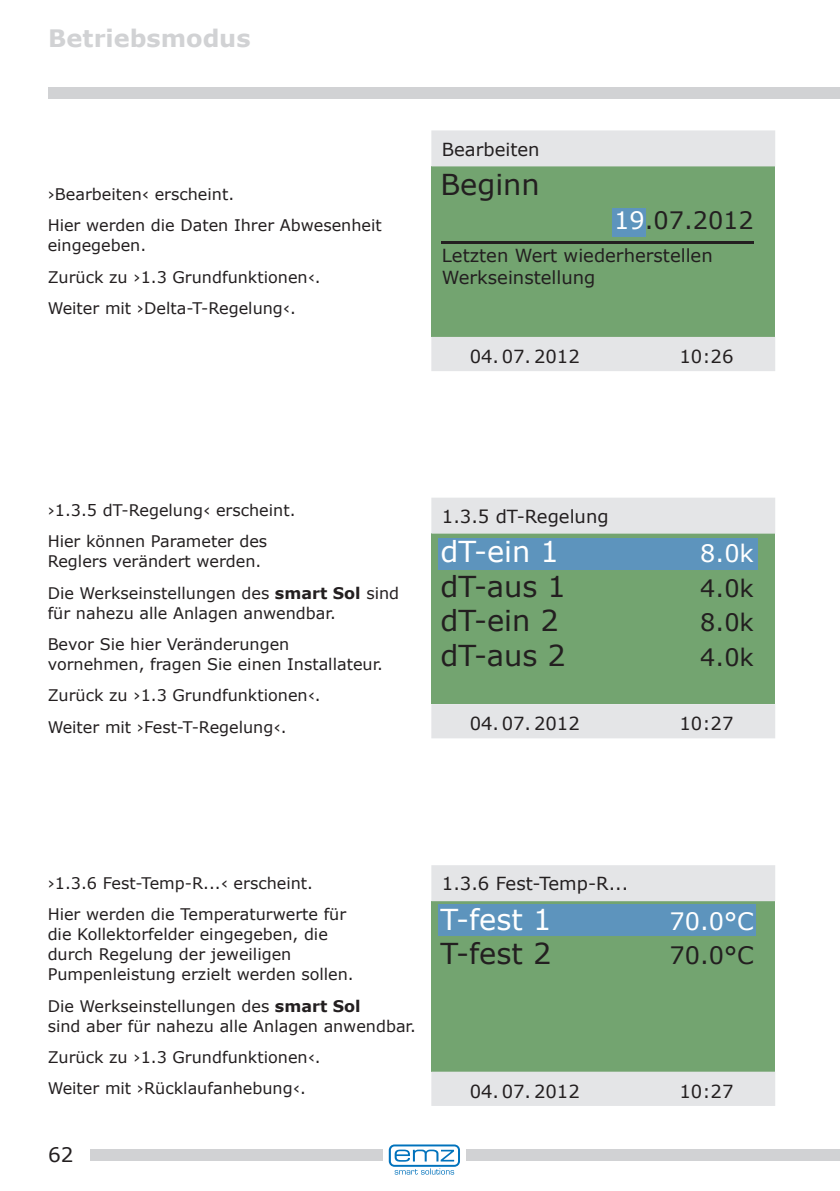
<style>
.page{position:relative;width:840px;height:1191px;background:#fff}
.page>*{position:absolute;margin:0;border:0;box-sizing:border-box;transform-origin:0 0}
.t1{font:28.8px "Verdana";color:#231f20}
.t2{font:28.8px "Verdana";color:#fff}
.t3{font:24px "Verdana";color:#231f20}
.SchattenzeilenLinks{font:700 24px "Verdana";color:#d1d2d4}
.t4{font:24px "Verdana";color:#fff}
.t5{font:20px "Verdana";color:#231f20}
.t6{font:18px "Verdana";color:#231f20}
.Mengentext{font:16px/20px "Verdana";color:#231f20}
.s1{color:#fff}
.s2{font-weight:700}
</style>
<div class="page">
<div style="left:48px;top:87px;width:791px;height:12px;background:#d1d2d4"></div>
<div style="left:466px;top:1149px;width:373px;height:12px;background:#d1d2d4"></div>
<div style="left:90px;top:1149px;width:292px;height:12px;background:#d1d2d4"></div>
<svg style="left:388px;top:1144px;width:71px;height:30px"></svg>
<svg style="left:431px;top:498px;width:343px;height:240px;fill:#73a470"></svg>
<svg style="left:431px;top:865px;width:343px;height:241px;fill:#73a470"></svg>
<svg style="left:431px;top:130px;width:343px;height:241px;fill:#73a470"></svg>
<hr style="left:441px;top:241px;width:312px;height:3px;background:#231f20">
<p class="SchattenzeilenLinks" style="left:48px;top:22px;width:204px">Betriebsmodus</p>
<p class="Mengentext" style="left:48px;top:184px;width:188px">›Bearbeiten‹ erscheint.</p>
<p class="Mengentext" style="left:48px;top:215px;width:335px">Hier werden die Daten Ihrer Abwesenheit eingegeben.</p>
<p class="Mengentext" style="left:48px;top:267px;width:274px">Zurück zu ›1.3 Grundfunktionen‹.</p>
<p class="Mengentext" style="left:48px;top:298px;width:250px">Weiter mit ›Delta-T-Regelung‹.</p>
<p class="t6" style="left:441px;top:137px;width:99px">Bearbeiten</p>
<p class="t1" style="left:440px;top:165px;width:101px">Beginn</p>
<p class="t3" style="left:613px;top:204px;width:141px"><span class="s1">19</span>.07.2012</p>
<p class="t6" style="left:441px;top:243px;width:272px">Letzten Wert wiederherstellen</p>
<p class="t6" style="left:441px;top:265px;width:155px">Werkseinstellung</p>
<p class="t6" style="left:469px;top:344px;width:112px">04. 07. 2012</p>
<p class="t6" style="left:679px;top:344px;width:55px">10:26</p>
<p class="Mengentext" style="left:48px;top:500px;width:249px">›1.3.5 dT-Regelung‹ erscheint.</p>
<p class="Mengentext" style="left:48px;top:531px;width:221px">Hier können Parameter des<br>Reglers verändert werden.</p>
<p class="Mengentext" style="left:48px;top:582px;width:353px">Die Werkseinstellungen des <span class="s2">smart Sol</span> sind für nahezu alle Anlagen anwendbar.</p>
<p class="Mengentext" style="left:48px;top:634px;width:337px">Bevor Sie hier Veränderungen vornehmen, fragen Sie einen Installateur.</p>
<p class="Mengentext" style="left:48px;top:685px;width:274px">Zurück zu ›1.3 Grundfunktionen‹.</p>
<p class="Mengentext" style="left:48px;top:716px;width:240px">Weiter mit ›Fest-T-Regelung‹.</p>
<p class="t6" style="left:441px;top:504px;width:168px">1.3.5 dT-Regelung</p>
<p class="t2" style="left:440px;top:532px;width:120px">dT-ein 1</p>
<p class="t1" style="left:440px;top:566px;width:127px">dT-aus 1</p>
<p class="t1" style="left:440px;top:601px;width:120px">dT-ein 2</p>
<p class="t1" style="left:440px;top:635px;width:127px">dT-aus 2</p>
<p class="t4" style="left:700px;top:537px;width:55px">8.0k</p>
<p class="t3" style="left:700px;top:571px;width:55px">4.0k</p>
<p class="t3" style="left:700px;top:606px;width:55px">8.0k</p>
<p class="t3" style="left:700px;top:640px;width:55px">4.0k</p>
<p class="t6" style="left:469px;top:711px;width:112px">04. 07. 2012</p>
<p class="t6" style="left:679px;top:711px;width:55px">10:27</p>
<p class="Mengentext" style="left:48px;top:873px;width:267px">›1.3.6 Fest-Temp-R...‹ erscheint.</p>
<p class="Mengentext" style="left:48px;top:904px;width:307px">Hier werden die Temperaturwerte für die Kollektorfelder eingegeben, die durch Regelung der jeweiligen Pumpenleistung erzielt werden sollen.</p>
<p class="Mengentext" style="left:48px;top:995px;width:369px">Die Werkseinstellungen des <span class="s2">smart Sol<br></span>sind aber für nahezu alle Anlagen anwendbar.</p>
<p class="Mengentext" style="left:48px;top:1047px;width:274px">Zurück zu ›1.3 Grundfunktionen‹.</p>
<p class="Mengentext" style="left:48px;top:1078px;width:259px">Weiter mit ›Rücklaufanhebung‹.</p>
<p class="t5" style="left:48px;top:1141px;width:27px">62</p>
<p class="t6" style="left:441px;top:871px;width:188px">1.3.6 Fest-Temp-R...</p>
<p class="t2" style="left:440px;top:899px;width:112px">T-fest 1</p>
<p class="t1" style="left:440px;top:934px;width:112px">T-fest 2</p>
<p class="t4" style="left:669px;top:904px;width:86px">70.0°C</p>
<p class="t3" style="left:669px;top:939px;width:86px">70.0°C</p>
<p class="t6" style="left:469px;top:1078px;width:112px">04. 07. 2012</p>
<p class="t6" style="left:679px;top:1078px;width:55px">10:27</p>
</div>
